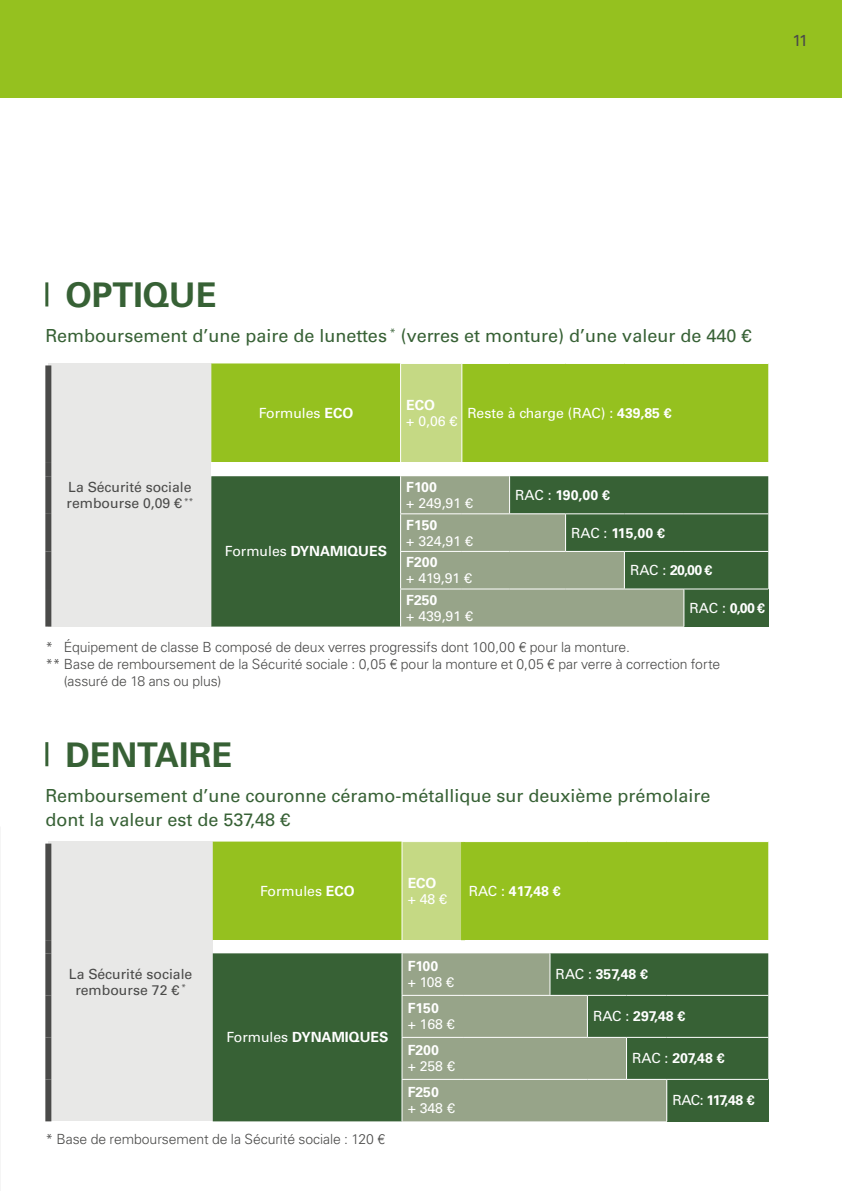
<style>
.page{position:relative;width:842px;height:1191px;background:#fff}
.page>*{position:absolute;margin:0;border:0;box-sizing:border-box;transform-origin:0 0}
.SS_titre_1{font:700 34px "Univers LT Std";color:#376135}
.SS_titre_3{font:18px/24px "Univers LT Std";color:#376135}
.TEXTE{font:16px "Univers LT Std";color:#4a4a49}
.NOTES{font:300 14px/16.8px "Univers LT Std";letter-spacing:-.005em;color:#4a4a49}
.t1{font:14px/16px "Univers LT Std";color:#fff}
.t2{font:700 14px "Univers LT Std";color:#fff}
.t3{font:14px/16px "Univers LT Std";color:#4a4a49}
.s1{font-weight:700}
.s2{font-weight:400}
</style>
<div class="page">
<div style="left:0;top:0;width:842px;height:98px;background:#95c11f"></div>
<hr style="left:45px;top:282px;width:3px;height:24px;background:#376135">
<div style="left:48px;top:363px;width:163px;height:263px;background:#e8e8e7"></div>
<div style="left:211px;top:363px;width:557px;height:99px;background:#95c11f"></div>
<div style="left:401px;top:363px;width:61px;height:99px;background:#c5d984"></div>
<div style="left:211px;top:476px;width:557px;height:150px;background:#376135"></div>
<svg style="left:401px;top:476px;width:283px;height:150px;fill:#97a489"></svg>
<div style="left:684px;top:589px;width:84px;height:37px;background:#376135"></div>
<hr style="left:461px;top:364px;width:1px;height:98px;background:#fff">
<hr style="left:400px;top:476px;width:1px;height:37px;background:#fff">
<hr style="left:509px;top:476px;width:1px;height:37px;background:#fff">
<hr style="left:400px;top:513px;width:62px;height:1px;background:#fff">
<hr style="left:400px;top:514px;width:1px;height:37px;background:#fff">
<hr style="left:462px;top:513px;width:48px;height:1px;background:#fff">
<hr style="left:510px;top:513px;width:56px;height:1px;background:#fff">
<hr style="left:566px;top:513px;width:58px;height:1px;background:#fff">
<hr style="left:624px;top:513px;width:60px;height:1px;background:#fff">
<hr style="left:684px;top:513px;width:84px;height:1px;background:#fff">
<hr style="left:400px;top:551px;width:62px;height:1px;background:#fff">
<hr style="left:400px;top:552px;width:1px;height:36px;background:#fff">
<hr style="left:462px;top:551px;width:48px;height:1px;background:#fff">
<hr style="left:510px;top:551px;width:56px;height:1px;background:#fff">
<hr style="left:566px;top:551px;width:58px;height:1px;background:#fff">
<hr style="left:624px;top:551px;width:60px;height:1px;background:#fff">
<hr style="left:684px;top:551px;width:84px;height:1px;background:#fff">
<hr style="left:400px;top:588px;width:62px;height:1px;background:#fff">
<hr style="left:400px;top:589px;width:1px;height:37px;background:#fff">
<hr style="left:462px;top:588px;width:48px;height:1px;background:#fff">
<hr style="left:510px;top:588px;width:56px;height:1px;background:#fff">
<hr style="left:566px;top:588px;width:58px;height:1px;background:#fff">
<hr style="left:624px;top:588px;width:60px;height:1px;background:#fff">
<hr style="left:684px;top:588px;width:84px;height:1px;background:#fff">
<hr style="left:400px;top:363px;width:62px;height:1px;background:#fff">
<hr style="left:462px;top:363px;width:48px;height:1px;background:#fff">
<hr style="left:510px;top:363px;width:56px;height:1px;background:#fff">
<hr style="left:566px;top:363px;width:58px;height:1px;background:#fff">
<hr style="left:624px;top:363px;width:60px;height:1px;background:#fff">
<hr style="left:684px;top:363px;width:84px;height:1px;background:#fff">
<hr style="left:565px;top:514px;width:1px;height:37px;background:#fff">
<hr style="left:624px;top:552px;width:1px;height:36px;background:#fff">
<div style="left:45px;top:365px;width:6px;height:97px;background:#4a4a49"></div>
<div style="left:45px;top:462px;width:6px;height:14px;background:#4a4a49"></div>
<div style="left:45px;top:476px;width:6px;height:38px;background:#4a4a49"></div>
<div style="left:45px;top:514px;width:6px;height:37px;background:#4a4a49"></div>
<div style="left:45px;top:551px;width:6px;height:38px;background:#4a4a49"></div>
<div style="left:45px;top:589px;width:6px;height:37px;background:#4a4a49"></div>
<hr style="left:400px;top:364px;width:1px;height:98px;background:#fff">
<hr style="left:683px;top:589px;width:1px;height:37px;background:#fff">
<hr style="left:45px;top:742px;width:3px;height:24px;background:#376135">
<div style="left:48px;top:841px;width:165px;height:280px;background:#e8e8e7"></div>
<div style="left:213px;top:841px;width:555px;height:99px;background:#95c11f"></div>
<div style="left:402px;top:841px;width:61px;height:99px;background:#c5d984"></div>
<div style="left:213px;top:953px;width:555px;height:168px;background:#376135"></div>
<svg style="left:402px;top:953px;width:265px;height:168px;fill:#97a489"></svg>
<div style="left:667px;top:1079px;width:101px;height:42px;background:#376135"></div>
<hr style="left:401px;top:1036px;width:62px;height:1px;background:#fff">
<hr style="left:463px;top:1036px;width:87px;height:1px;background:#fff">
<hr style="left:550px;top:1036px;width:37px;height:1px;background:#fff">
<hr style="left:587px;top:1036px;width:39px;height:1px;background:#fff">
<hr style="left:626px;top:1036px;width:41px;height:1px;background:#fff">
<hr style="left:667px;top:1036px;width:101px;height:1px;background:#fff">
<hr style="left:401px;top:1078px;width:62px;height:1px;background:#fff">
<hr style="left:463px;top:1078px;width:87px;height:1px;background:#fff">
<hr style="left:550px;top:1078px;width:37px;height:1px;background:#fff">
<hr style="left:587px;top:1078px;width:39px;height:1px;background:#fff">
<hr style="left:626px;top:1078px;width:41px;height:1px;background:#fff">
<hr style="left:667px;top:1078px;width:101px;height:1px;background:#fff">
<div style="left:45px;top:843px;width:6px;height:97px;background:#4a4a49"></div>
<div style="left:45px;top:940px;width:6px;height:13px;background:#4a4a49"></div>
<div style="left:45px;top:953px;width:6px;height:42px;background:#4a4a49"></div>
<div style="left:45px;top:995px;width:6px;height:42px;background:#4a4a49"></div>
<div style="left:45px;top:1037px;width:6px;height:42px;background:#4a4a49"></div>
<div style="left:45px;top:1079px;width:6px;height:42px;background:#4a4a49"></div>
<hr style="left:401px;top:842px;width:1px;height:98px;background:#fff">
<hr style="left:401px;top:953px;width:1px;height:42px;background:#fff">
<hr style="left:401px;top:996px;width:1px;height:40px;background:#fff">
<hr style="left:401px;top:1037px;width:1px;height:41px;background:#fff">
<hr style="left:401px;top:1079px;width:1px;height:42px;background:#fff">
<hr style="left:666px;top:1079px;width:1px;height:42px;background:#fff">
<hr style="left:401px;top:841px;width:62px;height:1px;background:#fff">
<hr style="left:463px;top:841px;width:87px;height:1px;background:#fff">
<hr style="left:550px;top:841px;width:37px;height:1px;background:#fff">
<hr style="left:587px;top:841px;width:39px;height:1px;background:#fff">
<hr style="left:626px;top:841px;width:41px;height:1px;background:#fff">
<hr style="left:667px;top:841px;width:101px;height:1px;background:#fff">
<hr style="left:401px;top:995px;width:62px;height:1px;background:#fff">
<hr style="left:463px;top:995px;width:87px;height:1px;background:#fff">
<hr style="left:550px;top:995px;width:37px;height:1px;background:#fff">
<hr style="left:587px;top:995px;width:39px;height:1px;background:#fff">
<hr style="left:626px;top:995px;width:41px;height:1px;background:#fff">
<hr style="left:667px;top:995px;width:101px;height:1px;background:#fff">
<hr style="left:461px;top:842px;width:4px;height:98px;background:#95c11f">
<hr style="left:549px;top:953px;width:1px;height:42px;background:#fff">
<hr style="left:587px;top:996px;width:1px;height:40px;background:#fff">
<hr style="left:626px;top:1037px;width:1px;height:41px;background:#fff">
<p class="TEXTE" style="left:792px;top:30px;width:17px">11</p>
<p class="SS_titre_1" style="left:65px;top:275px;width:153px">OPTIQUE</p>
<p class="SS_titre_3" style="left:45px;top:324px;width:707px">Remboursement d’une paire de lunettes <sup>*</sup> (verres et monture) d’une valeur de 440 €</p>
<p class="t1" style="left:259px;top:405px;width:96px">Formules <span class="s1">ECO</span></p>
<p class="t1" style="left:406px;top:397px;width:52px"><span class="s1">ECO<br></span>+ 0,06 €</p>
<p class="t1" style="left:468px;top:405px;width:206px">Reste à charge (RAC) : <span class="s1">439,85 €</span></p>
<p class="t3" style="left:67px;top:479px;width:128px">La Sécurité sociale rembourse 0,09 € <sup>**</sup></p>
<p class="t1" style="left:406px;top:479px;width:68px"><span class="s1">F100<br></span>+ 249,91 €</p>
<p class="t2" style="left:515px;top:487px;width:96px"><span class="s2">RAC :</span> 190,00 €</p>
<p class="t1" style="left:406px;top:517px;width:68px"><span class="s1">F150<br></span>+ 324,91 €</p>
<p class="t2" style="left:571px;top:524px;width:95px"><span class="s2">RAC :</span> 115,00 €</p>
<p class="t1" style="left:406px;top:554px;width:67px"><span class="s1">F200<br></span>+ 419,91 €</p>
<p class="t2" style="left:630px;top:562px;width:84px"><span class="s2">RAC :</span> 20,00 €</p>
<p class="t1" style="left:406px;top:592px;width:68px"><span class="s1">F250<br></span>+ 439,91 €</p>
<p class="t2" style="left:690px;top:600px;width:77px"><span class="s2">RAC :</span> 0,00 €</p>
<p class="NOTES" style="left:45px;top:639px;width:586px">* Équipement de classe B composé de deux verres progressifs dont 100,00 € pour la monture.</p>
<p class="NOTES" style="left:64px;top:656px;width:658px;text-indent:-18px">** Base de remboursement de la Sécurité sociale : 0,05 € pour la monture et 0,05 € par verre à correction forte (assuré de 18 ans ou plus)</p>
<p class="t2" style="left:225px;top:543px;width:164px"><span class="s2">Formules</span> DYNAMIQUES</p>
<p class="SS_titre_1" style="left:65px;top:734px;width:168px">DENTAIRE</p>
<p class="SS_titre_3" style="left:45px;top:783px;width:667px">Remboursement d’une couronne céramo-métallique sur deuxième prémolaire dont la valeur est de 537,48 €</p>
<p class="t3" style="left:69px;top:965px;width:125px;text-align:center">La Sécurité sociale rembourse 72 € <sup>*</sup></p>
<p class="t1" style="left:260px;top:883px;width:96px">Formules <span class="s1">ECO</span></p>
<p class="t1" style="left:408px;top:875px;width:41px"><span class="s1">ECO </span>+ 48 €</p>
<p class="t2" style="left:469px;top:882px;width:93px"><span class="s2">RAC :</span> 417,48 €</p>
<p class="t2" style="left:226px;top:1029px;width:164px"><span class="s2">Formules</span> DYNAMIQUES</p>
<p class="t2" style="left:408px;top:958px;width:32px">F100</p>
<p class="t1" style="left:408px;top:974px;width:48px">+ 108 €</p>
<p class="t2" style="left:556px;top:966px;width:94px"><span class="s2">RAC :</span> 357,48 €</p>
<p class="t1" style="left:408px;top:1000px;width:48px"><span class="s1">F150<br></span>+ 168 €</p>
<p class="t2" style="left:593px;top:1008px;width:94px"><span class="s2">RAC :</span> 297,48 €</p>
<p class="t1" style="left:408px;top:1042px;width:49px"><span class="s1">F200<br></span>+ 258 €</p>
<p class="t2" style="left:632px;top:1050px;width:94px"><span class="s2">RAC :</span> 207,48 €</p>
<p class="t1" style="left:408px;top:1084px;width:49px"><span class="s1">F250<br></span>+ 348 €</p>
<p class="t2" style="left:672px;top:1092px;width:84px"><span class="s2">RAC:</span> 117,48 €</p>
<p class="NOTES" style="left:45px;top:1131px;width:341px">* Base de remboursement de la Sécurité sociale : 120 €</p>
</div>
